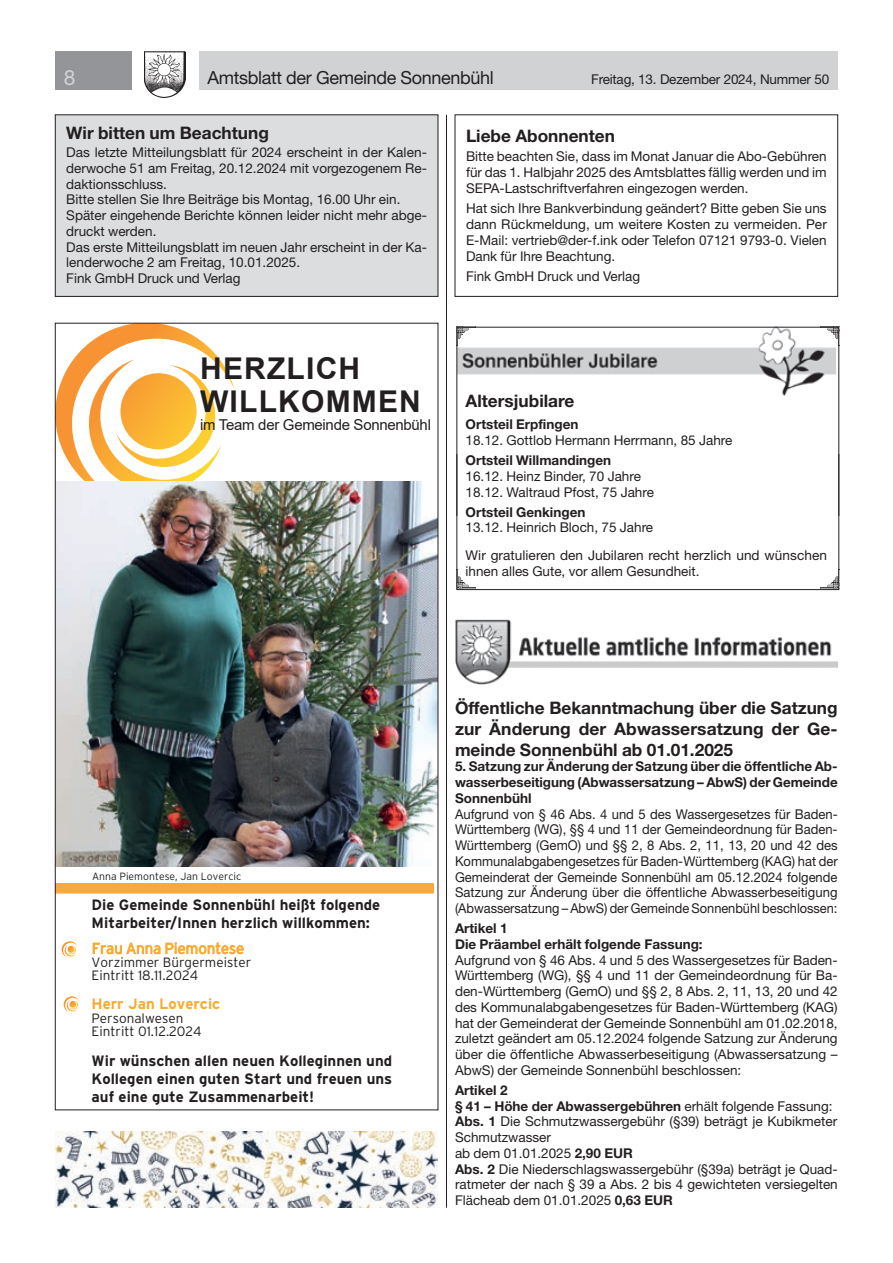
<style>
.page{position:relative;width:893px;height:1263px;background:#fff}
.page>*{position:absolute;margin:0;border:0;box-sizing:border-box;transform-origin:0 0}
.t1{font:700 30px/33px "Arial";letter-spacing:.04em;color:#231f20}
.t2{font:21px "Helvetica Neue LT Std";color:#d1d2d4}
.t3{font:18px "Helvetica Neue LT Std";letter-spacing:-.02em;color:#231f20}
.t4{font:700 17.25px/20.5px "Helvetica Neue LT Std";color:#231f20;text-align:justify}
.t5{font:700 15px/18px "Interstate";color:#231f20}
.t6{font:15px "Arial";letter-spacing:-.02em;color:#231f20}
.t7{font:300 15px "Interstate";color:#faaa2e}
.t8{font:700 15px "Interstate";color:#faaa2e}
.t9{font:13.5px/15.8px "Helvetica Neue LT Std";color:#231f20}
.t10{font:700 13.5px/15.8px "Helvetica Neue LT Std";color:#231f20;text-align:justify}
.t11{font:300 13.5px/13px "Interstate";color:#231f20}
.t12{font:300 10.5px "Interstate";color:#231f20}
.s1{font-weight:700}
</style>
<div class="page">
<div style="left:199px;top:51px;width:639px;height:38px;background:#d1d2d4"></div>
<div style="left:55px;top:51px;width:77px;height:38px;background:#939598"></div>
<img style="left:145px;top:51px;width:41px;height:47px">
<div style="left:55px;top:115px;width:383px;height:181px;background:#dcdddf"></div>
<div style="left:55px;top:114px;width:383px;height:183px;border:1px solid #231f20"></div>
<div style="left:455px;top:114px;width:383px;height:183px;border:1px solid #231f20"></div>
<svg style="left:57px;top:325px;width:177px;height:157px"></svg>
<svg style="left:62px;top:941px;width:16px;height:17px"></svg>
<svg style="left:64px;top:996px;width:16px;height:17px"></svg>
<div style="left:55px;top:883px;width:379px;height:10px;background:#f7a83e"></div>
<img style="left:57px;top:482px;width:379px;height:384px">
<img style="left:55px;top:1131px;width:383px;height:77px">
<svg style="left:456px;top:327px;width:383px;height:128px"></svg>
<div style="left:457px;top:585px;width:383px;height:8px;background:#f3f3f3"></div>
<svg style="left:456px;top:455px;width:383px;height:135px"></svg>
<hr style="left:446px;top:115px;width:1px;height:1093px;background:#231f20">
<img style="left:455px;top:620px;width:383px;height:64px">
<h2 class="t2" style="left:64px;top:65px;width:13px">8</h2>
<h3 class="t3" style="left:207px;top:67px;width:288px">Amtsblatt der Gemeinde Sonnenbühl</h3>
<p class="t9" style="left:591px;top:71px;width:240px">Freitag, 13. Dezember 2024, Nummer 50</p>
<p class="t4" style="left:66px;top:122px;width:204px">Wir bitten um Beachtung</p>
<p class="t9" style="left:66px;top:144px;width:362px">Das letzte Mitteilungsblatt für 2024 erscheint in der Kalen&shy;derwoche 51 am Freitag, 20.12.2024 mit vorgezogenem Re&shy;daktionsschluss.<br>Bitte stellen Sie Ihre Beiträge bis Montag, 16.00 Uhr ein.<br>Später eingehende Berichte können leider nicht mehr abge&shy;druckt werden.<br>Das erste Mitteilungsblatt im neuen Jahr erscheint in der Ka&shy;lenderwoche 2 am Freitag, 10.01.2025.<br>Fink GmbH Druck und Verlag</p>
<h1 class="t1" style="left:200px;top:352px;width:222px">HERZLICH<br>WILLKOMMEN</h1>
<p class="t6" style="left:200px;top:414px;width:232px">im Team der Gemeinde Sonnenbühl</p>
<p class="t4" style="left:466px;top:126px;width:151px">Liebe Abonnenten</p>
<p class="t9" style="left:466px;top:148px;width:362px;text-align:justify">Bitte beachten Sie, dass im Monat Januar die Abo-Gebühren für das 1. Halbjahr 2025 des Amtsblattes fällig werden und im SEPA-Lastschriftverfahren eingezogen werden.</p>
<p class="t9" style="left:466px;top:200px;width:362px;text-align:justify">Hat sich Ihre Bankverbindung geändert? Bitte geben Sie uns dann Rückmeldung, um weitere Kosten zu vermeiden. Per E-Mail: vertrieb@der-f.ink oder Telefon 07121 9793-0. Vielen Dank für Ihre Beachtung.</p>
<p class="t9" style="left:466px;top:269px;width:176px">Fink GmbH Druck und Verlag</p>
<p class="t4" style="left:466px;top:390px;width:110px">Altersjubilare</p>
<p class="t10" style="left:466px;top:416px;width:114px">Ortsteil Erpfingen</p>
<p class="t9" style="left:466px;top:432px;width:268px">18.12. Gottlob Hermann Herrmann, 85 Jahre</p>
<p class="t10" style="left:466px;top:452px;width:147px">Ortsteil Willmandingen</p>
<p class="t9" style="left:466px;top:468px;width:190px">16.12. Heinz Binder, 70 Jahre<br>18.12. Waltraud Pfost, 75 Jahre</p>
<p class="t10" style="left:466px;top:504px;width:121px">Ortsteil Genkingen</p>
<p class="t9" style="left:466px;top:514px;width:363px;line-height:27.3px">13.12. Heinrich Bloch, 75 Jahre<br>Wir gratulieren den Jubilaren recht herzlich und wünschen</p>
<p class="t9" style="left:466px;top:563px;width:235px">ihnen alles Gute, vor allem Gesundheit.</p>
<p class="t12" style="left:92px;top:870px;width:151px">Anna Piemontese, Jan Lovercic</p>
<p class="t5" style="left:92px;top:896px;width:290px">Die Gemeinde Sonnenbühl heißt folgende<br>Mitarbeiter/Innen herzlich willkommen:</p>
<p class="t7" style="left:92px;top:940px;width:154px">Frau Anna Piemontese</p>
<p class="t11" style="left:92px;top:955px;width:161px">Vorzimmer Bürgermeister<br>Eintritt 18.11.2024</p>
<p class="t8" style="left:92px;top:996px;width:130px">Herr Jan Lovercic</p>
<p class="t11" style="left:92px;top:1011px;width:112px">Personalwesen<br>Eintritt 01.12.2024</p>
<p class="t5" style="left:92px;top:1051px;width:302px;text-align:justify">Wir wünschen allen neuen Kolleginnen und Kollegen einen guten Start und freuen uns auf eine gute Zusammenarbeit!</p>
<p class="t4" style="left:455px;top:698px;width:384px">Öffentliche Bekanntmachung über die Satzung zur Änderung der Abwassersatzung der Ge&shy;meinde Sonnenbühl ab 01.01.2025</p>
<p class="t10" style="left:455px;top:758px;width:384px">5. Satzung zur Änderung der Satzung über die öffentliche Ab&shy;wasserbeseitigung (Abwassersatzung – AbwS) der Gemeinde Sonnenbühl</p>
<p class="t9" style="left:455px;top:806px;width:384px;text-align:justify">Aufgrund von § 46 Abs. 4 und 5 des Wassergesetzes für Baden-Württemberg (WG), §§ 4 und 11 der Gemeindeordnung für Baden-Württemberg (GemO) und §§ 2, 8 Abs. 2, 11, 13, 20 und 42 des Kommunalabgabengesetzes für Baden-Württemberg (KAG) hat der Gemeinderat der Gemeinde Sonnenbühl am 05.12.2024 folgende Satzung zur Änderung über die öffentliche Abwasserbeseitigung (Abwassersatzung – AbwS) der Gemeinde Sonnenbühl beschlossen:</p>
<p class="t10" style="left:455px;top:920px;width:249px">Artikel 1<br>Die Präambel erhält folgende Fassung:</p>
<p class="t9" style="left:455px;top:952px;width:384px;text-align:justify">Aufgrund von § 46 Abs. 4 und 5 des Wassergesetzes für Baden-Württemberg (WG), §§ 4 und 11 der Gemeindeordnung für Ba&shy;den-Württemberg (GemO) und §§ 2, 8 Abs. 2, 11, 13, 20 und 42 des Kommunalabgabengesetzes für Baden-Württemberg (KAG) hat der Gemeinderat der Gemeinde Sonnenbühl am 01.02.2018, zuletzt geändert am 05.12.2024 folgende Satzung zur Änderung über die öffentliche Abwasserbeseitigung (Abwassersatzung – AbwS) der Gemeinde Sonnenbühl beschlossen:</p>
<p class="t9" style="left:455px;top:1082px;width:384px"><span class="s1">Artikel 2<br>§ 41 – Höhe der Abwassergebühren</span> erhält folgende Fassung:<br><span class="s1">Abs. 1</span> Die Schmutzwassergebühr (§39) beträgt je Kubikmeter Schmutzwasser<br>ab dem 01.01.2025 <span class="s1">2,90 EUR<br>Abs. 2</span> Die Niederschlagswassergebühr (§39a) beträgt je Quad&shy;ratmeter der nach § 39 a Abs. 2 bis 4 gewichteten versiegelten Flächeab dem 01.01.2025 <span class="s1">0,63 EUR</span></p>
</div>
